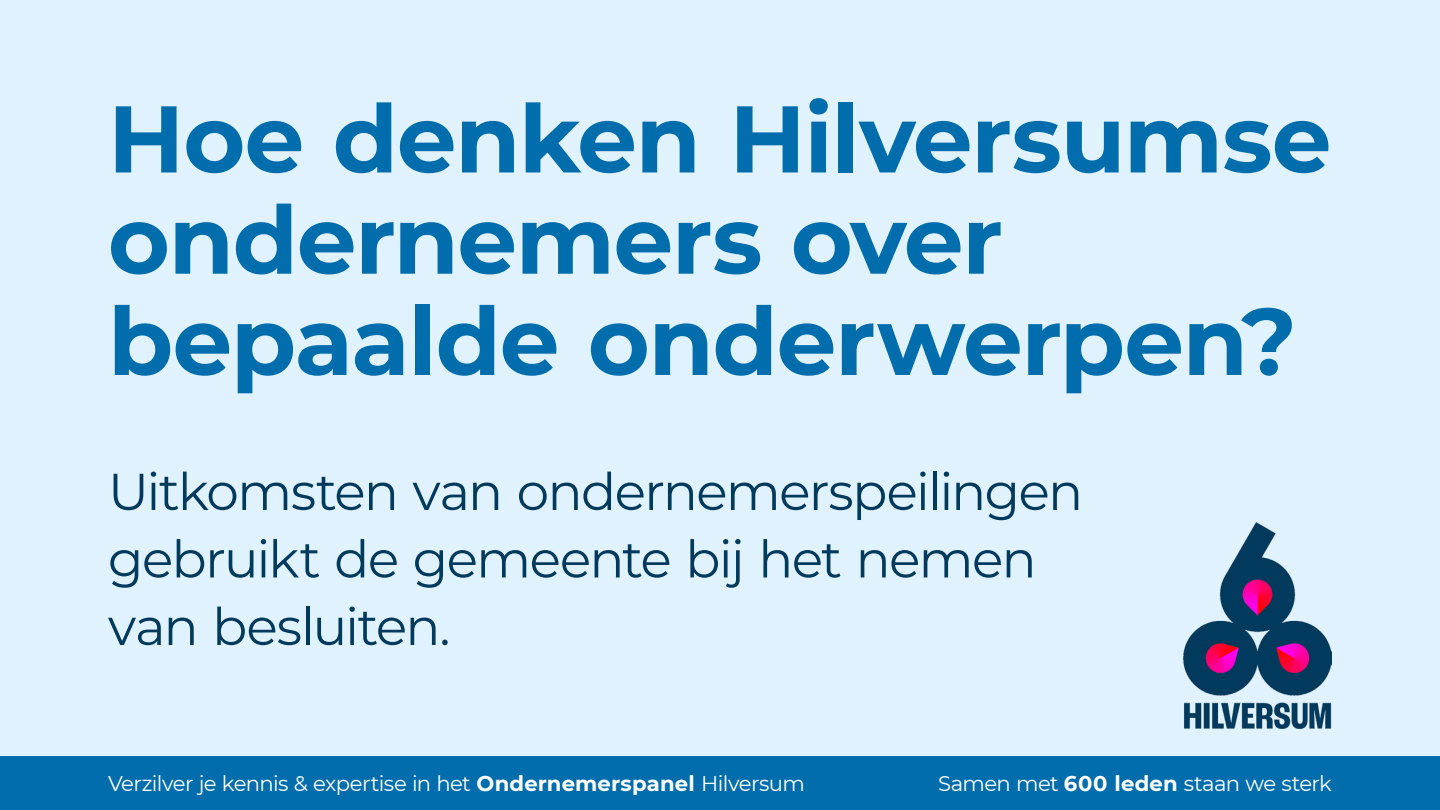
<style>
.page{position:relative;width:1440px;height:810px;background:#fff}
.page>*{position:absolute;margin:0;border:0;box-sizing:border-box;transform-origin:0 0}
.t1{font:700 94.5px/101.2px "Montserrat";letter-spacing:-.015em;color:#016dad}
.t2{font:51.75px/67.5px "Montserrat";letter-spacing:-.035em;color:#023a5d}
.t3{font:21.15px "Montserrat";letter-spacing:-.03em;color:#fff}
.s1{font-weight:700}
</style>
<div class="page">
<div style="left:0;top:756px;width:1440px;height:54px;background:#016dad"></div>
<div style="left:0;top:0;width:1440px;height:756px;background:#e0f2fe"></div>
<img style="left:1184px;top:522px;width:148px;height:207px">
<h1 class="t1" style="left:108px;top:94px;width:1225px">Hoe denken Hilversumse ondernemers over bepaalde onderwerpen?</h1>
<h2 class="t2" style="left:108px;top:462px;width:977px">Uitkomsten van ondernemerspeilingen gebruikt de gemeente bij het nemen van besluiten.</h2>
<p class="t3" style="left:108px;top:775px;width:698px">Verzilver je kennis &amp; expertise in het <span class="s1">Ondernemerspanel</span> Hilversum</p>
<p class="t3" style="left:938px;top:775px;width:395px">Samen met <span class="s1">600 leden</span> staan we sterk</p>
</div>
